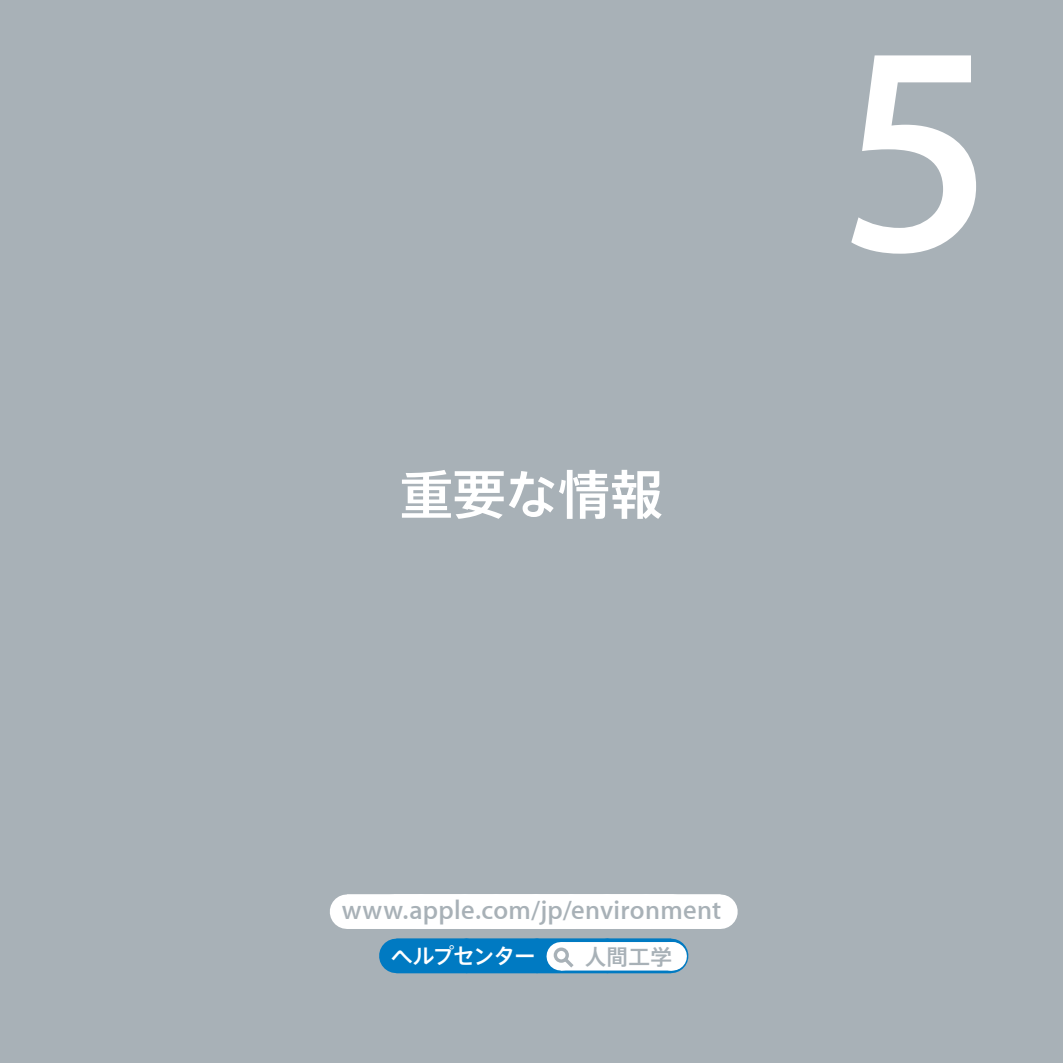
<style>
.page{position:relative;width:1063px;height:1063px;background:#a8b1b7}
.page>*{position:absolute;margin:0;border:0;box-sizing:border-box;transform-origin:0 0}
.t1{font:600 300px "Myriad Set";color:#fff}
.t2{font:500 52.8px "Axis Std";letter-spacing:-.005em;color:#fff}
.t3{font:600 27px "Myriad Set";letter-spacing:.015em;color:#a8b1b7}
.t4{font:500 21.6px "Axis Std";letter-spacing:-.055em;color:#fff}
.t5{font:500 21.6px "Axis Std";color:#a8b1b7}
</style>
<div class="page">
<div style="left:347px;top:894px;width:373px;height:35px;background:#fff"></div>
<svg style="left:396px;top:939px;width:277px;height:34px;background:#5daad7"></svg>
<h2 class="t2" style="left:400px;top:455px;width:264px">重要な情報</h2>
<h1 class="t1" style="left:839px;top:-37px;width:157px">5</h1>
<p class="t3" style="left:342px;top:893px;width:381px">www.apple.com/jp/environment</p>
<p class="t4" style="left:391px;top:940px;width:146px">ヘルプセンター</p>
<p class="t5" style="left:585px;top:940px;width:89px">人間工学</p>
<p class="t3" style="left:389px;top:893px;width:287px">www.apple.com/macosx</p>
</div>
